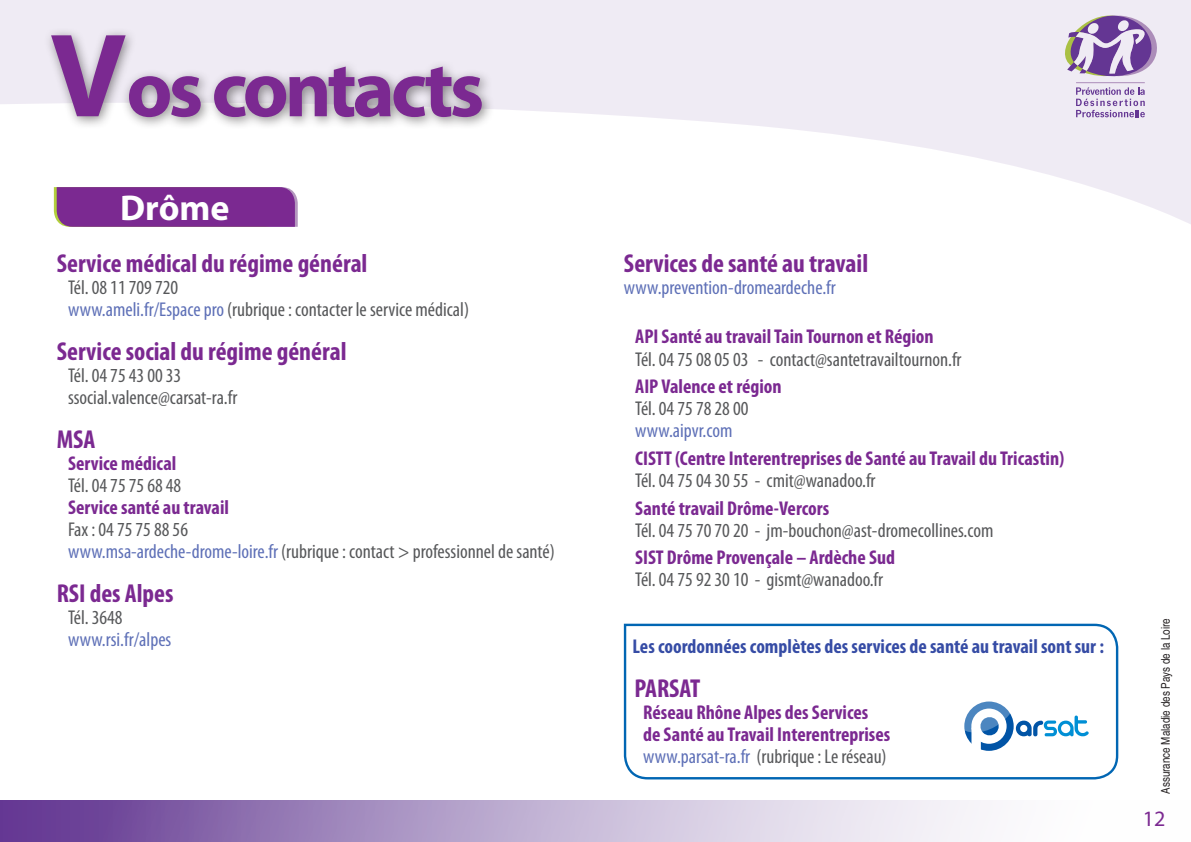
<style>
.page{position:relative;width:1191px;height:842px;background:#fff}
.page>*{position:absolute;margin:0;border:0;box-sizing:border-box;transform-origin:0 0}
.t1{font:700 80px "Myriad Pro";letter-spacing:-.05em;color:#7b2991}
.t2{font:700 36px "Myriad Pro";color:#fff}
.t3{font:700 condensed 26px "Myriad Pro";color:#7b2991}
.t4{font:22px "Myriad Pro";color:#7b2991}
.t5{font:condensed 20px/22px "Myriad Pro";color:#57585a}
.t6{font:700 condensed 20px/22px "Myriad Pro";color:#7b2991}
.t7{font:700 condensed 20px "Myriad Pro";color:#364ca5}
.t8{font:condensed 20px/22px "Myriad Pro";color:#5e70b7}
.t9{font:condensed 12px "Helvetica";color:#231f20}
.s1{font-size:120px}
.s2{color:#5e70b7}
.s3{font-weight:400;color:#57585a}
.s4{color:#57585a}
.s5{font-weight:700;color:#7b2991}
.s6{font-weight:400;color:#5e70b7}
</style>
<div class="page">
<svg style="left:0;top:0;width:1191px;height:224px;fill:#efebf4"></svg>
<svg style="left:0;top:800px;width:981px;height:42px;background:#b4a0ca"></svg>
<div style="left:44px;top:28px;width:451px;height:103px;background:#231f20;opacity:.52"></div>
<svg style="left:54px;top:187px;width:244px;height:40px;background:#7e2f91"></svg>
<svg style="left:623px;top:623px;width:496px;height:157px"></svg>
<div style="left:971px;top:728px;width:9px;height:35px;background:#fff"></div>
<svg style="left:961px;top:694px;width:127px;height:57px"></svg>
<p class="t1" style="left:50px;top:37px;width:436px"><span class="s1">V</span>os contacts</p>
<p class="t2" style="left:120px;top:185px;width:111px">Drôme</p>
<p class="t3" style="left:57px;top:247px;width:312px">Service médical du régime général</p>
<p class="t5" style="left:68px;top:276px;width:112px">Tél. 08 11 709 720</p>
<p class="t5" style="left:68px;top:298px;width:402px"><span class="s2">www.ameli.fr/Espace pro</span> (rubrique : contacter le service médical)</p>
<p class="t3" style="left:57px;top:335px;width:291px">Service social du régime général</p>
<p class="t5" style="left:68px;top:364px;width:171px">Tél. 04 75 43 00 33 ssocial.valence@carsat-ra.fr</p>
<p class="t3" style="left:57px;top:423px;width:40px">MSA</p>
<p class="t6" style="left:68px;top:452px;width:110px">Service médical</p>
<p class="t6" style="left:68px;top:474px;width:162px"><span class="s3">Tél. 04 75 75 68 48<br></span>Service santé au travail</p>
<p class="t5" style="left:68px;top:518px;width:121px">Fax : 04 75 75 88 56</p>
<p class="t5" style="left:68px;top:540px;width:488px"><span class="s2">www.msa-ardeche-drome-loire.fr</span> (rubrique : contact &gt; professionnel de santé)</p>
<p class="t3" style="left:57px;top:577px;width:118px">RSI des Alpes</p>
<p class="t8" style="left:68px;top:606px;width:105px"><span class="s4">Tél. 3648 </span>www.rsi.fr/alpes</p>
<p class="t3" style="left:624px;top:247px;width:246px">Services de santé au travail</p>
<p class="t8" style="left:624px;top:276px;width:213px">www.prevention-dromeardeche.fr</p>
<p class="t5" style="left:635px;top:326px;width:328px"><span class="s5">API Santé au travail Tain Tournon et Région<br></span>Tél. 04 75 08 05 03 - contact@santetravailtournon.fr</p>
<p class="t6" style="left:635px;top:375px;width:148px">AIP Valence et région<br><span class="s3">Tél. 04 75 78 28 00 </span><span class="s6">www.aipvr.com</span></p>
<p class="t6" style="left:635px;top:447px;width:431px">CISTT (Centre Interentreprises de Santé au Travail du Tricastin)<br><span class="s3">Tél. 04 75 04 30 55 - cmit@wanadoo.fr</span></p>
<p class="t5" style="left:635px;top:497px;width:360px"><span class="s5">Santé travail Drôme-Vercors<br></span>Tél. 04 75 70 70 20 - jm-bouchon@ast-dromecollines.com</p>
<p class="t5" style="left:635px;top:546px;width:261px"><span class="s5">SIST Drôme Provençale – Ardèche Sud<br></span>Tél. 04 75 92 30 10 - gismt@wanadoo.fr</p>
<p class="t7" style="left:632px;top:634px;width:473px">Les coordonnées complètes des services de santé au travail sont sur :</p>
<p class="t3" style="left:634px;top:672px;width:67px">PARSAT</p>
<p class="t6" style="left:643px;top:701px;width:249px">Réseau Rhône Alpes des Services de Santé au Travail Interentreprises <span class="s6">www.parsat-ra.fr</span> <span class="s3">(rubrique : Le réseau)</span></p>
<p class="t9" style="left:1157px;top:794px;width:177px;rotate:-90deg">Assurance Maladie des Pays de la Loire</p>
<p class="t4" style="left:1142px;top:805px;width:24px">12</p>
</div>
